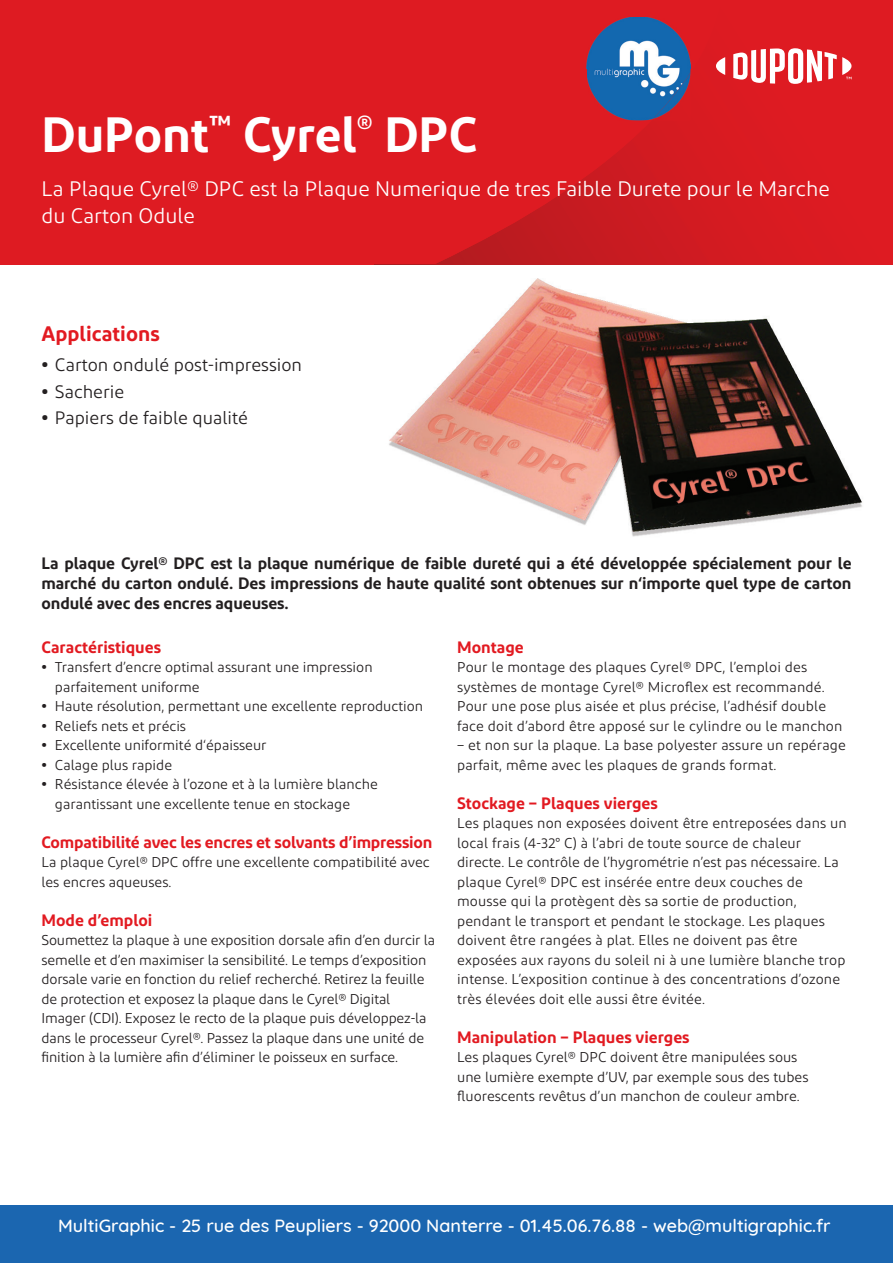
<style>
.page{position:relative;width:893px;height:1263px;background:#fff}
.page>*{position:absolute;margin:0;border:0;box-sizing:border-box;transform-origin:0 0}
.t1{font:600 49.5px "Diodrum";color:#fff}
.t2{font:21px/27px "Diodrum";color:#fff}
.t3{font:600 21px "Diodrum";color:#e21a21}
.t4{font:500 18px "Quicksand";color:#fff}
.t5{font:18px "Diodrum";color:#231f20}
.t6{font:600 16.5px/19.8px "Diodrum";letter-spacing:-.005em;color:#231f20;text-align:justify}
.t7{font:600 16.5px "Diodrum";color:#e21a21}
.t8{font:14.25px/19.5px "Diodrum";color:#231f20}
.s1{font-weight:700}
</style>
<div class="page">
<div style="left:0;top:0;width:893px;height:264px;background:#de1b22"></div>
<svg style="left:436px;top:57px;width:290px;height:207px"></svg>
<svg style="left:716px;top:57px;width:9px;height:18px"></svg>
<svg style="left:733px;top:48px;width:118px;height:36px"></svg>
<img style="left:389px;top:278px;width:473px;height:259px">
<img style="left:374px;top:264px;width:508px;height:1px">
<img style="left:587px;top:17px;width:103px;height:103px">
<div style="left:0;top:1205px;width:893px;height:58px;background:#1b66b0"></div>
<h1 class="t1" style="left:41px;top:103px;width:438px">DuPont<sup>™</sup> Cyrel<sup>®</sup> DPC</h1>
<h2 class="t2" style="left:41px;top:174px;width:790px">La Plaque Cyrel® DPC est la Plaque Numerique de tres Faible Durete pour le Marche du Carton Odule</h2>
<h2 class="t3" style="left:41px;top:320px;width:120px">Applications</h2>
<p class="t5" style="left:41px;top:354px;width:262px"><span class="s1">•</span> Carton ondulé post-impression</p>
<p class="t5" style="left:41px;top:380px;width:84px"><span class="s1">•</span> Sacherie</p>
<p class="t5" style="left:41px;top:406px;width:208px"><span class="s1">•</span> Papiers de faible qualité</p>
<p class="t6" style="left:41px;top:553px;width:812px">La plaque Cyrel® DPC est la plaque numérique de faible dureté qui a été développée spécialement pour le marché du carton ondulé. Des impressions de haute qualité sont obtenues sur n‘importe quel type de carton ondulé avec des encres aqueuses.</p>
<p class="t7" style="left:41px;top:636px;width:121px">Caractéristiques</p>
<p class="t8" style="left:55px;top:657px;width:319px;text-indent:-13px"><span class="s1">•</span> Transfert d’encre optimal assurant une impression parfaitement uniforme</p>
<p class="t8" style="left:41px;top:696px;width:383px"><span class="s1">•</span> Haute résolution, permettant une excellente reproduction</p>
<p class="t8" style="left:41px;top:716px;width:146px"><span class="s1">•</span> Reliefs nets et précis</p>
<p class="t8" style="left:41px;top:735px;width:227px"><span class="s1">•</span> Excellente uniformité d‘épaisseur</p>
<p class="t8" style="left:41px;top:755px;width:132px"><span class="s1">•</span> Calage plus rapide</p>
<p class="t8" style="left:55px;top:774px;width:324px;text-indent:-13px"><span class="s1">•</span> Résistance élevée à l’ozone et à la lumière blanche garantissant une excellente tenue en stockage</p>
<p class="t7" style="left:41px;top:831px;width:392px">Compatibilité avec les encres et solvants d’impression</p>
<p class="t8" style="left:41px;top:852px;width:390px">La plaque Cyrel® DPC offre une excellente compatibilité avec les encres aqueuses.</p>
<p class="t7" style="left:41px;top:909px;width:112px">Mode d’emploi</p>
<p class="t8" style="left:41px;top:930px;width:395px">Soumettez la plaque à une exposition dorsale afin d’en durcir la semelle et d’en maximiser la sensibilité. Le temps d’exposition dorsale varie en fonction du relief recherché. Retirez la feuille de protection et exposez la plaque dans le Cyrel® Digital Imager (CDI). Exposez le recto de la plaque puis développez-la dans le processeur Cyrel®. Passez la plaque dans une unité de finition à la lumière afin d’éliminer le poisseux en surface.</p>
<p class="t7" style="left:457px;top:636px;width:68px">Montage</p>
<p class="t8" style="left:457px;top:657px;width:387px">Pour le montage des plaques Cyrel® DPC, l’emploi des systèmes de montage Cyrel® Microflex est recommandé.<br>Pour une pose plus aisée et plus précise, l’adhésif double face doit d’abord être apposé sur le cylindre ou le manchon</p>
<p class="t8" style="left:457px;top:735px;width:390px">– et non sur la plaque. La base polyester assure un repérage parfait, même avec les plaques de grands format.</p>
<p class="t7" style="left:457px;top:792px;width:202px">Stockage – Plaques vierges</p>
<p class="t8" style="left:457px;top:813px;width:391px">Les plaques non exposées doivent être entreposées dans un local frais (4-32° C) à l’abri de toute source de chaleur directe. Le contrôle de l’hygrométrie n’est pas nécessaire. La plaque Cyrel® DPC est insérée entre deux couches de mousse qui la protègent dès sa sortie de production, pendant le transport et pendant le stockage. Les plaques doivent être rangées à plat. Elles ne doivent pas être exposées aux rayons du soleil ni à une lumière blanche trop intense. L’exposition continue à des concentrations d’ozone très élevées doit elle aussi être évitée.</p>
<p class="t7" style="left:457px;top:1026px;width:234px">Manipulation – Plaques vierges</p>
<p class="t8" style="left:457px;top:1047px;width:353px">Les plaques Cyrel® DPC doivent être manipulées sous une lumière exempte d’UV, par exemple sous des tubes fluorescents revêtus d’un manchon de couleur ambre.</p>
<p class="t4" style="left:58px;top:1211px;width:774px">MultiGraphic - 25 rue des Peupliers - 92000 Nanterre - 01.45.06.76.88 - web@multigraphic.fr</p>
</div>
